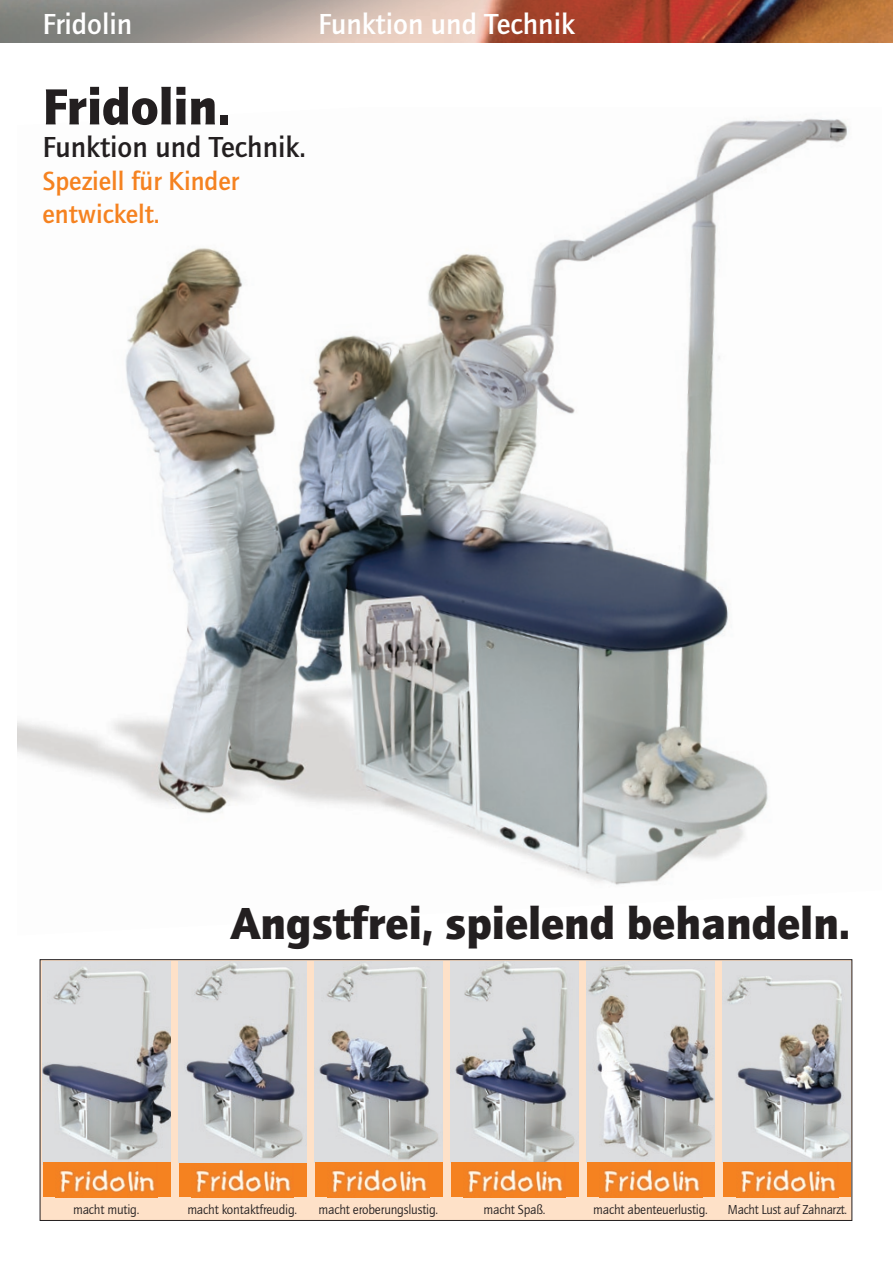
<style>
.page{position:relative;width:893px;height:1263px;background:#fff}
.page>*{position:absolute;margin:0;border:0;box-sizing:border-box;transform-origin:0 0}
.t1{font:900 52.5px "Quay Sans";color:#231f20}
.t2{font:900 46.5px "Quay Sans";color:#231f20}
.t3{font:500 30px "Quay Sans";color:#fff}
.t4{font:500 30px "Quay Sans";color:#231f20}
.t5{font:500 27px/33px "Quay Sans";color:#f58220}
.t6{font:13.5px "Quay Sans";letter-spacing:-.015em;color:#231f20}
</style>
<div class="page">
<img style="left:17px;top:118px;width:831px;height:767px">
<img style="left:0;top:0;width:893px;height:43px">
<div style="left:40px;top:960px;width:812px;height:260px;background:#fee1c8"></div>
<img style="left:43px;top:961px;width:127px;height:202px">
<img style="left:723px;top:961px;width:127px;height:201px">
<img style="left:587px;top:961px;width:127px;height:201px">
<img style="left:315px;top:961px;width:127px;height:201px">
<img style="left:451px;top:961px;width:127px;height:201px">
<div style="left:43px;top:1163px;width:127px;height:34px;background:#f58220"></div>
<img style="left:60px;top:1168px;width:95px;height:25px">
<div style="left:179px;top:1163px;width:128px;height:34px;background:#f58220"></div>
<img style="left:196px;top:1168px;width:95px;height:25px">
<div style="left:315px;top:1163px;width:128px;height:34px;background:#f58220"></div>
<img style="left:332px;top:1168px;width:95px;height:25px">
<div style="left:451px;top:1163px;width:128px;height:34px;background:#f58220"></div>
<img style="left:468px;top:1168px;width:95px;height:25px">
<div style="left:587px;top:1163px;width:128px;height:34px;background:#f58220"></div>
<img style="left:604px;top:1168px;width:96px;height:25px">
<div style="left:723px;top:1163px;width:128px;height:34px;background:#f58220"></div>
<img style="left:741px;top:1168px;width:95px;height:25px">
<img style="left:179px;top:961px;width:127px;height:201px">
<h3 class="t3" style="left:43px;top:7px;width:91px">Fridolin</h3>
<h3 class="t3" style="left:318px;top:7px;width:258px">Funktion und Technik</h3>
<h1 class="t1" style="left:43px;top:76px;width:189px">Fridolin.</h1>
<h3 class="t4" style="left:43px;top:131px;width:265px">Funktion und Technik.</h3>
<h3 class="t5" style="left:43px;top:165px;width:198px">Speziell für Kinder entwickelt.</h3>
<h2 class="t2" style="left:231px;top:895px;width:621px">Angstfrei, spielend behandeln.</h2>
<p class="t6" style="left:73px;top:1202px;width:68px">macht mutig.</p>
<p class="t6" style="left:187px;top:1202px;width:111px">macht kontaktfreudig.</p>
<p class="t6" style="left:319px;top:1202px;width:121px">macht eroberungslustig.</p>
<p class="t6" style="left:484px;top:1202px;width:63px">macht Spaß.</p>
<p class="t6" style="left:593px;top:1202px;width:116px">macht abenteuerlustig.</p>
<p class="t6" style="left:728px;top:1202px;width:120px">Macht Lust auf Zahnarzt.</p>
</div>
